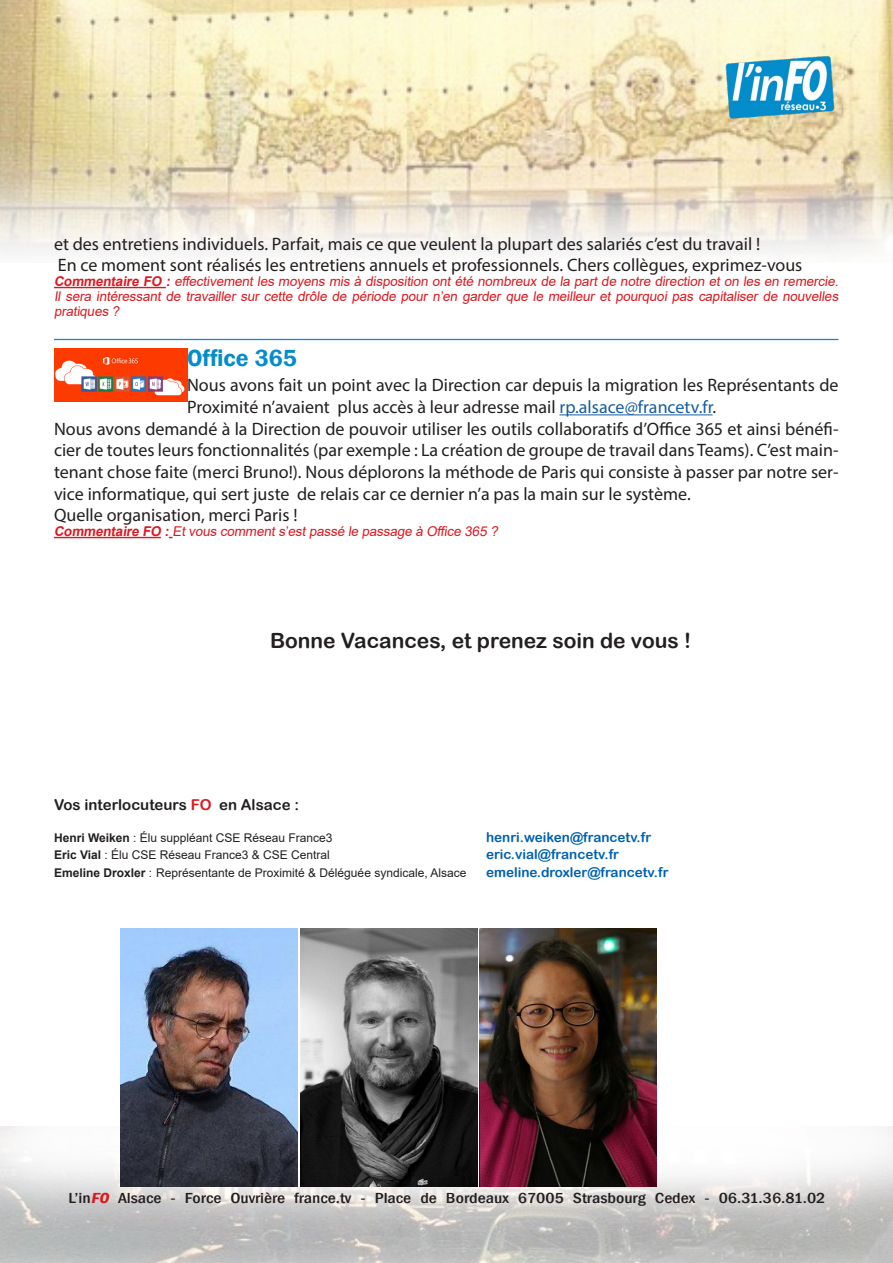
<style>
.page{position:relative;width:893px;height:1263px;background:#fff}
.page>*{position:absolute;margin:0;border:0;box-sizing:border-box;transform-origin:0 0}
.TITRE{font:600 24px "Franklin Gothic";color:#058dcb}
.t1{font:21px "Arial Rounded MT Bold";color:#231f20}
.Texte_normal{font:18px/21.6px "Myriad Pro";color:#231f20}
.t2{font:500 condensed 15px "Franklin Gothic";color:#231f20;scale:1.2 1}
.t3{font:15px "Arial Rounded MT Bold";color:#231f20}
.Commentaire_FO{font:13.5px/15px "Arial";color:#dc1820;text-align:justify}
.t4{font:13.5px "Arial Rounded MT Bold";color:#0161b0}
.t5{font:12px "Arial";color:#231f20}
.s1{font-weight:700}
.s2{color:#175d9e}
.s3{color:#dc1820}
.s4{font-weight:600;font-style:italic;color:#dc1820}
</style>
<div class="page">
<img style="left:1px;top:1126px;width:892px;height:137px">
<img style="left:1px;top:0;width:892px;height:255px">
<img style="left:724px;top:54px;width:115px;height:66px">
<hr style="left:54px;top:287px;width:112px;height:1px;background:#dc1820">
<hr style="left:54px;top:339px;width:784px;height:1px;background:#058dcb">
<hr style="left:559px;top:414px;width:154px;height:1px;background:#175d9e">
<hr style="left:54px;top:537px;width:107px;height:1px;background:#dc1820">
<img style="left:54px;top:349px;width:133px;height:53px">
<img style="left:120px;top:928px;width:178px;height:258px">
<img style="left:300px;top:928px;width:177px;height:258px">
<img style="left:479px;top:928px;width:178px;height:258px">
<p class="Texte_normal" style="left:54px;top:232px;width:708px">et des entretiens individuels. Parfait, mais ce que veulent la plupart des salariés c’est du travail !</p>
<p class="Texte_normal" style="left:58px;top:254px;width:746px">En ce moment sont réalisés les entretiens annuels et professionnels. Chers collègues, exprimez-vous</p>
<p class="Commentaire_FO" style="left:54px;top:274px;width:788px"><span class="s1">Commentaire FO :</span> effectivement les moyens mis à disposition ont été nombreux de la part de notre direction et on les en remercie.<br>Il sera intéressant de travailler sur cette drôle de période pour n’en garder que le meilleur et pourquoi pas capitaliser de nouvelles pratiques ?</p>
<p class="TITRE" style="left:187px;top:343px;width:111px">Office 365</p>
<p class="Texte_normal" style="left:187px;top:374px;width:653px">Nous avons fait un point avec la Direction car depuis la migration les Représentants de<br>Proximité n’avaient plus accès à leur adresse mail <span class="s2">rp.alsace@francetv.fr</span>.</p>
<p class="Texte_normal" style="left:54px;top:418px;width:786px;text-align:justify">Nous avons demandé à la Direction de pouvoir utiliser les outils collaboratifs d’Office 365 et ainsi bénéfi&shy;cier de toutes leurs fonctionnalités (par exemple : La création de groupe de travail dans Teams). C’est main&shy;tenant chose faite (merci Bruno!). Nous déplorons la méthode de Paris qui consiste à passer par notre ser&shy;vice informatique, qui sert juste de relais car ce dernier n’a pas la main sur le système.</p>
<p class="Texte_normal" style="left:54px;top:504px;width:245px">Quelle organisation, merci Paris !</p>
<p class="Commentaire_FO" style="left:54px;top:524px;width:448px"><span class="s1">Commentaire FO :</span> Et vous comment s’est passé le passage à Office 365 ?</p>
<p class="t1" style="left:270px;top:628px;width:422px">Bonne Vacances, et prenez soin de vous !</p>
<p class="t3" style="left:54px;top:796px;width:247px">Vos interlocuteurs <span class="s3">FO</span> en Alsace :</p>
<p class="t5" style="left:54px;top:829px;width:280px"><span class="s1">Henri Weiken</span> : Élu suppléant CSE Réseau France3</p>
<p class="t4" style="left:486px;top:829px;width:167px">henri.weiken@francetv.fr</p>
<p class="t5" style="left:54px;top:847px;width:277px"><span class="s1">Eric Vial</span> : Élu CSE Réseau France3 &amp; CSE Central</p>
<p class="t4" style="left:486px;top:846px;width:135px">eric.vial@francetv.fr</p>
<p class="t5" style="left:54px;top:865px;width:414px"><span class="s1">Emeline Droxler</span> : Représentante de Proximité &amp; Déléguée syndicale, Alsace</p>
<p class="t4" style="left:486px;top:864px;width:184px">emeline.droxler@francetv.fr</p>
<p class="t2" style="left:69px;top:1188px;width:632px">L’in<span class="s4">FO</span> Alsace - Force Ouvrière france.tv - Place de Bordeaux 67005 Strasbourg Cedex - 06.31.36.81.02</p>
</div>
